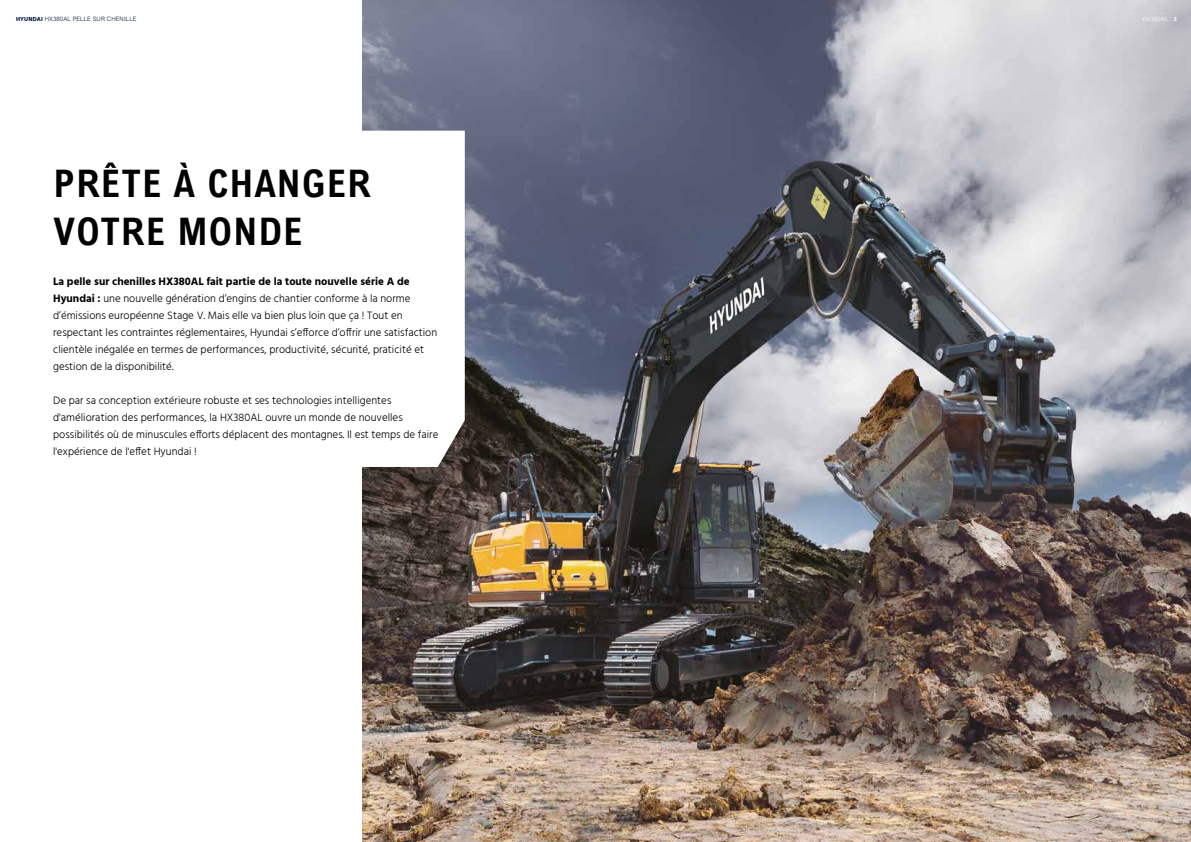
<style>
.page{position:relative;width:1191px;height:842px;background:#fff}
.page>*{position:absolute;margin:0;border:0;box-sizing:border-box;transform-origin:0 0}
.t1{font:700 condensed 38px/48px "Arial";letter-spacing:.04em;color:#000}
.t2{font:300 11px/17px "Hind";color:#000}
.t3{font:300 6px "Arial";letter-spacing:.02em;color:#001437}
.t4{font:300 6px "Arial";letter-spacing:.02em;color:#fff}
.s1{font-family:"Hind";font-weight:700}
.s2{font-weight:700}
</style>
<div class="page">
<img style="left:363px;top:0;width:828px;height:842px">
<svg style="left:363px;top:131px;width:102px;height:336px"></svg>
<p class="t3" style="left:16px;top:15px;width:122px"><span class="s1">HYUNDAI</span> HX380AL PELLE SUR CHENILLE</p>
<p class="t4" style="left:1142px;top:15px;width:36px">HX380AL <span class="s1">3</span></p>
<h1 class="t1" style="left:54px;top:160px;width:319px">PRÊTE À CHANGER<br>VOTRE MONDE</h1>
<p class="t2" style="left:53px;top:273px;width:385px"><span class="s2">La pelle sur chenilles HX380AL fait partie de la toute nouvelle série A de Hyundai :</span> une nouvelle génération d’engins de chantier conforme à la norme d’émissions européenne Stage V. Mais elle va bien plus loin que ça ! Tout en respectant les contraintes réglementaires, Hyundai s’efforce d’offrir une satisfaction clientèle inégalée en termes de performances, productivité, sécurité, praticité et gestion de la disponibilité.</p>
<p class="t2" style="left:53px;top:392px;width:387px">De par sa conception extérieure robuste et ses technologies intelligentes d'amélioration des performances, la HX380AL ouvre un monde de nouvelles possibilités où de minuscules efforts déplacent des montagnes. Il est temps de faire l'expérience de l'effet Hyundai !</p>
</div>
